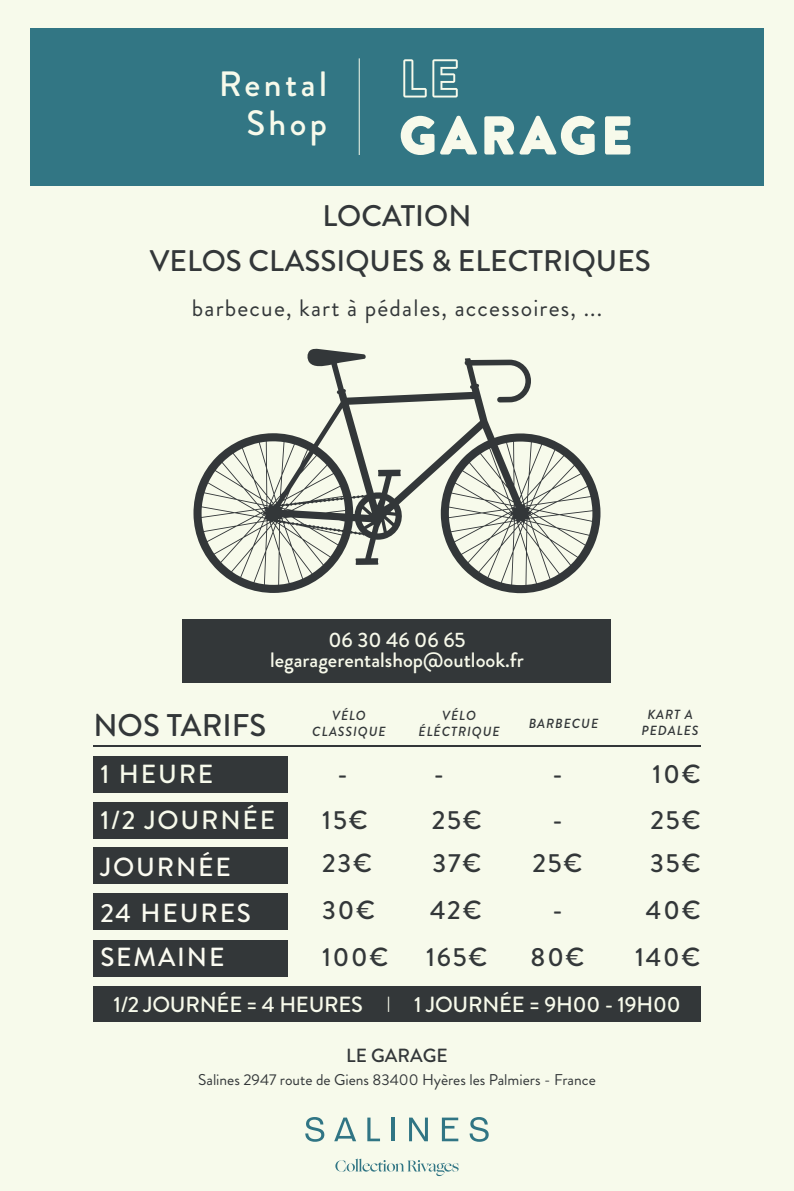
<style>
.page{position:relative;width:794px;height:1191px;background:#f7faeb}
.page>*{position:absolute;margin:0;border:0;box-sizing:border-box;transform-origin:0 0}
.t1{font:500 35.14px/39.7px "Brandon Grotesque";letter-spacing:.1em;color:#f7faeb;text-align:right}
.t2{font:500 31.32px "Brandon Grotesque";color:#333739}
.t3{font:500 29.75px/44.7px "Brandon Grotesque";color:#333739;text-align:center}
.t4{font:500 26.18px "Brandon Grotesque";letter-spacing:.07em;color:#333739}
.t5{font:500 26.18px "Brandon Grotesque";letter-spacing:.07em;color:#fbfbf1}
.t6{font:500 26.18px "Brandon Grotesque";letter-spacing:.07em;color:#f7faeb}
.t7{font:23.8px "Brandon Grotesque";letter-spacing:.05em;color:#333739}
.t8{font:500 21.91px "Brandon Grotesque";letter-spacing:-.01em;color:#f7faeb}
.t9{font:500 20.82px/19.7px "Brandon Grotesque";color:#f7f9ea;text-align:center}
.t10{font:500 19.04px "Brandon Grotesque";color:#333739}
.t11{font:15.57px "Brandon Grotesque";color:#333739}
.t12{font:italic 500 13.23px/16.2px "Brandon Grotesque";letter-spacing:.07em;color:#333739;text-align:center}
.s1{font-weight:300}
</style>
<div class="page">
<div style="left:30px;top:28px;width:733px;height:158px;background:#327684"></div>
<svg style="left:403px;top:59px;width:55px;height:38px"></svg>
<svg style="left:401px;top:116px;width:33px;height:39px"></svg>
<svg style="left:440px;top:116px;width:37px;height:38px"></svg>
<svg style="left:484px;top:116px;width:110px;height:39px"></svg>
<svg style="left:605px;top:116px;width:25px;height:38px"></svg>
<hr style="left:359px;top:58px;width:1px;height:97px;background:#f7faeb">
<svg style="left:305px;top:1117px;width:19px;height:24px"></svg>
<hr style="left:392px;top:1117px;width:3px;height:24px;background:#307584">
<svg style="left:409px;top:1117px;width:19px;height:24px"></svg>
<svg style="left:469px;top:1117px;width:20px;height:24px"></svg>
<svg style="left:334px;top:1117px;width:22px;height:24px"></svg>
<svg style="left:442px;top:1117px;width:16px;height:24px"></svg>
<svg style="left:367px;top:1117px;width:13px;height:24px"></svg>
<svg style="left:335px;top:1158px;width:123px;height:18px"></svg>
<hr style="left:93px;top:745px;width:607px;height:1px;background:#333739">
<div style="left:93px;top:756px;width:195px;height:36px;background:#333739"></div>
<div style="left:93px;top:801px;width:195px;height:37px;background:#333739"></div>
<div style="left:93px;top:847px;width:195px;height:36px;background:#333739"></div>
<div style="left:93px;top:893px;width:195px;height:36px;background:#333739"></div>
<div style="left:93px;top:940px;width:195px;height:36px;background:#333739"></div>
<div style="left:93px;top:986px;width:607px;height:36px;background:#333739"></div>
<div style="left:182px;top:619px;width:429px;height:63px;background:#333739"></div>
<svg style="left:193px;top:348px;width:407px;height:245px"></svg>
<h1 class="t1" style="left:219px;top:64px;width:110px">Rental<br>Shop</h1>
<p class="t3" style="left:150px;top:194px;width:502px">LOCATION<br>VELOS CLASSIQUES &amp; ELECTRIQUES</p>
<p class="t7" style="left:192px;top:291px;width:412px">barbecue, kart à pédales, accessoires, ...</p>
<p class="t9" style="left:270px;top:631px;width:255px">06 30 46 06 65 legaragerentalshop@outlook.fr</p>
<p class="t2" style="left:93px;top:704px;width:174px">NOS TARIFS</p>
<p class="t12" style="left:312px;top:708px;width:75px">VÉLO<br>CLASSIQUE</p>
<p class="t12" style="left:418px;top:708px;width:83px">VÉLO<br>ÉLÉCTRIQUE</p>
<p class="t12" style="left:528px;top:715px;width:71px">BARBECUE</p>
<p class="t12" style="left:641px;top:706px;width:58px">KART A<br>PEDALES</p>
<p class="t6" style="left:100px;top:756px;width:114px">1 HEURE</p>
<p class="t4" style="left:337px;top:756px;width:12px">-</p>
<p class="t4" style="left:434px;top:756px;width:12px">-</p>
<p class="t4" style="left:552px;top:756px;width:12px">-</p>
<p class="t4" style="left:652px;top:756px;width:50px">10€</p>
<p class="t6" style="left:100px;top:802px;width:176px">1/2 JOURNÉE</p>
<p class="t4" style="left:322px;top:802px;width:47px">15€</p>
<p class="t4" style="left:432px;top:802px;width:52px">25€</p>
<p class="t4" style="left:552px;top:802px;width:12px">-</p>
<p class="t4" style="left:650px;top:802px;width:52px">25€</p>
<p class="t5" style="left:100px;top:848px;width:132px">JOURNÉE</p>
<p class="t4" style="left:322px;top:845px;width:52px">23€</p>
<p class="t4" style="left:432px;top:845px;width:50px">37€</p>
<p class="t4" style="left:532px;top:845px;width:52px">25€</p>
<p class="t4" style="left:650px;top:845px;width:52px">35€</p>
<p class="t5" style="left:100px;top:894px;width:152px">24 HEURES</p>
<p class="t4" style="left:322px;top:891px;width:54px">30€</p>
<p class="t4" style="left:430px;top:891px;width:53px">42€</p>
<p class="t4" style="left:552px;top:891px;width:12px">-</p>
<p class="t4" style="left:646px;top:891px;width:56px">40€</p>
<p class="t5" style="left:100px;top:939px;width:126px">SEMAINE</p>
<p class="t4" style="left:322px;top:939px;width:68px">100€</p>
<p class="t4" style="left:426px;top:939px;width:63px">165€</p>
<p class="t4" style="left:530px;top:939px;width:56px">80€</p>
<p class="t4" style="left:635px;top:939px;width:67px">140€</p>
<p class="t8" style="left:113px;top:989px;width:569px">1/2 JOURNÉE = 4 HEURES <span class="s1">I</span> 1 JOURNÉE = 9H00 - 19H00</p>
<p class="t10" style="left:346px;top:1042px;width:103px">LE GARAGE</p>
<p class="t11" style="left:198px;top:1069px;width:399px">Salines 2947 route de Giens 83400 Hyères les Palmiers - France</p>
</div>
